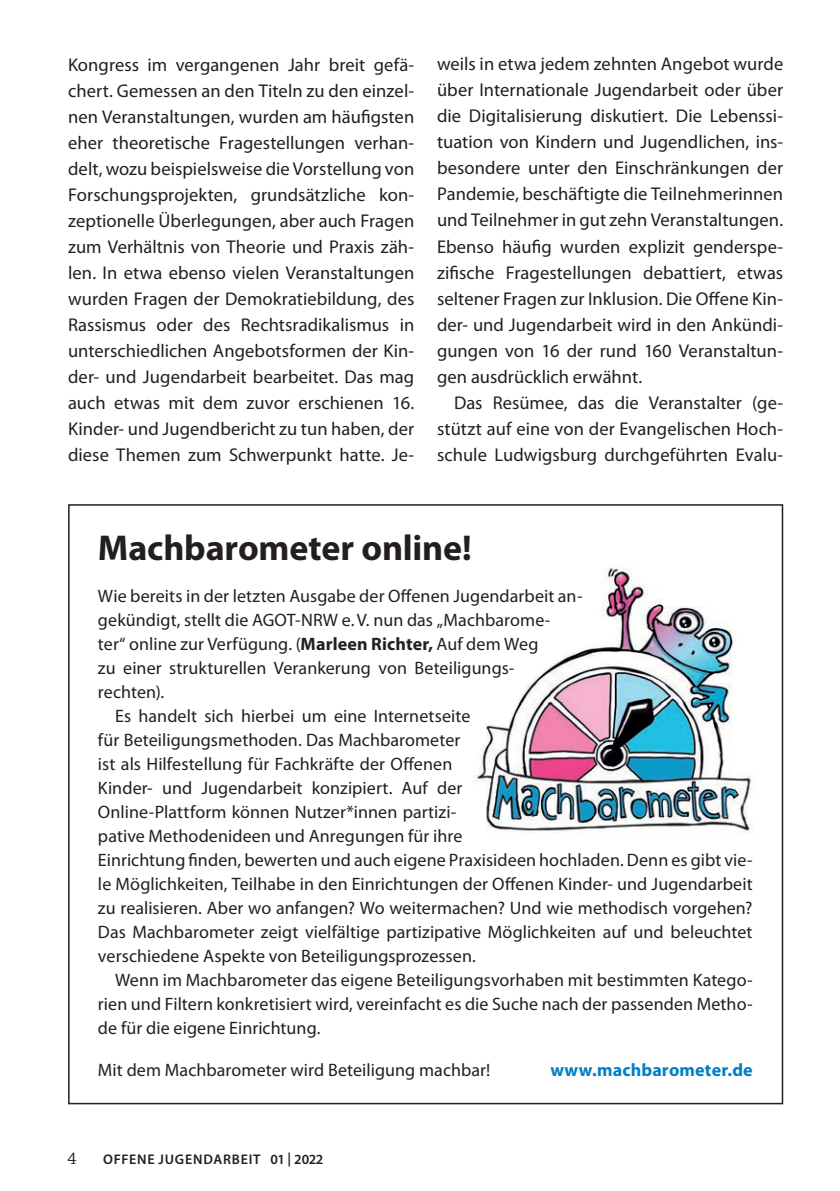
<style>
.page{position:relative;width:840px;height:1191px;background:#fff}
.page>*{position:absolute;margin:0;border:0;box-sizing:border-box;transform-origin:0 0}
.t1{font:700 36px "Myriad Pro";letter-spacing:-.005em;color:#231f20}
.t2{font:18.4px/26px "Myriad Pro";letter-spacing:.005em;color:#231f20;text-align:justify}
.t3{font:18px "Myriad Pro";letter-spacing:.005em;color:#231f20}
.t4{font:700 18px "Myriad Pro";letter-spacing:.01em;color:#007ec5}
.t5{font:17.6px "Chaparral Pro";color:#231f20}
.t6{font:600 14px "Myriad Pro";letter-spacing:.055em;color:#231f20}
.s1{font-weight:700}
</style>
<div class="page">
<img style="left:473px;top:568px;width:282px;height:265px">
<p class="t2" style="left:68px;top:51px;width:347px">Kongress im vergangenen Jahr breit gefä&shy;chert. Gemessen an den Titeln zu den einzel&shy;nen Veranstaltungen, wurden am häufigsten eher theoretische Fragestellungen verhan&shy;delt, wozu beispielsweise die Vorstellung von Forschungsprojekten, grundsätzliche kon&shy;zeptionelle Überlegungen, aber auch Fragen zum Verhältnis von Theorie und Praxis zäh&shy;len. In etwa ebenso vielen Veranstaltungen wurden Fragen der Demokratiebildung, des Rassismus oder des Rechtsradikalismus in unterschiedlichen Angebotsformen der Kin&shy;der- und Jugendarbeit bearbeitet. Das mag auch etwas mit dem zuvor erschienen 16.<br>Kinder- und Jugendbericht zu tun haben, der diese Themen zum Schwerpunkt hatte. Je-</p>
<p class="t2" style="left:437px;top:51px;width:347px">weils in etwa jedem zehnten Angebot wurde über Internationale Jugendarbeit oder über die Digitalisierung diskutiert. Die Lebenssi&shy;tuation von Kindern und Jugendlichen, ins&shy;besondere unter den Einschränkungen der Pandemie, beschäftigte die Teilnehmerinnen und Teilnehmer in gut zehn Veranstaltungen.<br>Ebenso häufig wurden explizit genderspe&shy;zifische Fragestellungen debattiert, etwas seltener Fragen zur Inklusion. Die Offene Kin&shy;der- und Jugendarbeit wird in den Ankündi&shy;gungen von 16 der rund 160 Veranstaltun&shy;gen ausdrücklich erwähnt.</p>
<p class="t2" style="left:437px;top:389px;width:347px;text-indent:17px">Das Resümee, das die Veranstalter (ge&shy;stützt auf eine von der Evangelischen Hoch&shy;schule Ludwigsburg durchgeführten Evalu-</p>
<h1 class="t1" style="left:98px;top:524px;width:375px">Machbarometer online!</h1>
<p class="t3" style="left:98px;top:584px;width:486px">Wie bereits in der letzten Ausgabe der Offenen Jugendarbeit an-</p>
<p class="t3" style="left:98px;top:608px;width:453px">gekündigt, stellt die AGOT-NRW e.V. nun das „Machbarome-</p>
<p class="t3" style="left:98px;top:632px;width:441px">ter“ online zur Verfügung. (<span class="s1">Marleen Richter,</span> Auf dem Weg</p>
<p class="t3" style="left:98px;top:656px;width:417px">zu einer strukturellen Verankerung von Beteiligungs-</p>
<p class="t3" style="left:98px;top:680px;width:68px">rechten).</p>
<p class="t3" style="left:115px;top:704px;width:356px">Es handelt sich hierbei um eine Internetseite</p>
<p class="t3" style="left:98px;top:728px;width:364px">für Beteiligungsmethoden. Das Machbarometer</p>
<p class="t3" style="left:98px;top:752px;width:355px">ist als Hilfestellung für Fachkräfte der Offenen</p>
<p class="t3" style="left:98px;top:776px;width:365px">Kinder- und Jugendarbeit konzipiert. Auf der</p>
<p class="t3" style="left:98px;top:800px;width:360px">Online-Plattform können Nutzer*innen partizi-</p>
<p class="t3" style="left:98px;top:824px;width:365px">pative Methodenideen und Anregungen für ihre</p>
<p class="t3" style="left:98px;top:848px;width:655px">Einrichtung finden, bewerten und auch eigene Praxisideen hochladen. Denn es gibt vie-</p>
<p class="t3" style="left:98px;top:872px;width:655px">le Möglichkeiten, Teilhabe in den Einrichtungen der Offenen Kinder- und Jugendarbeit</p>
<p class="t3" style="left:98px;top:896px;width:655px">zu realisieren. Aber wo anfangen? Wo weitermachen? Und wie methodisch vorgehen?</p>
<p class="t3" style="left:98px;top:920px;width:655px">Das Machbarometer zeigt vielfältige partizipative Möglichkeiten auf und beleuchtet</p>
<p class="t3" style="left:98px;top:944px;width:379px">verschiedene Aspekte von Beteiligungsprozessen.</p>
<p class="t3" style="left:115px;top:968px;width:638px">Wenn im Machbarometer das eigene Beteiligungsvorhaben mit bestimmten Katego-</p>
<p class="t3" style="left:98px;top:992px;width:655px">rien und Filtern konkretisiert wird, vereinfacht es die Suche nach der passenden Metho-</p>
<p class="t3" style="left:98px;top:1016px;width:224px">de für die eigene Einrichtung.</p>
<p class="t3" style="left:98px;top:1058px;width:393px">Mit dem Machbarometer wird Beteiligung machbar!</p>
<p class="t4" style="left:550px;top:1058px;width:204px">www.machbarometer.de</p>
<p class="t5" style="left:68px;top:1148px;width:11px">4</p>
<p class="t6" style="left:103px;top:1150px;width:221px">OFFENE JUGENDARBEIT 01 | 2022</p>
</div>
